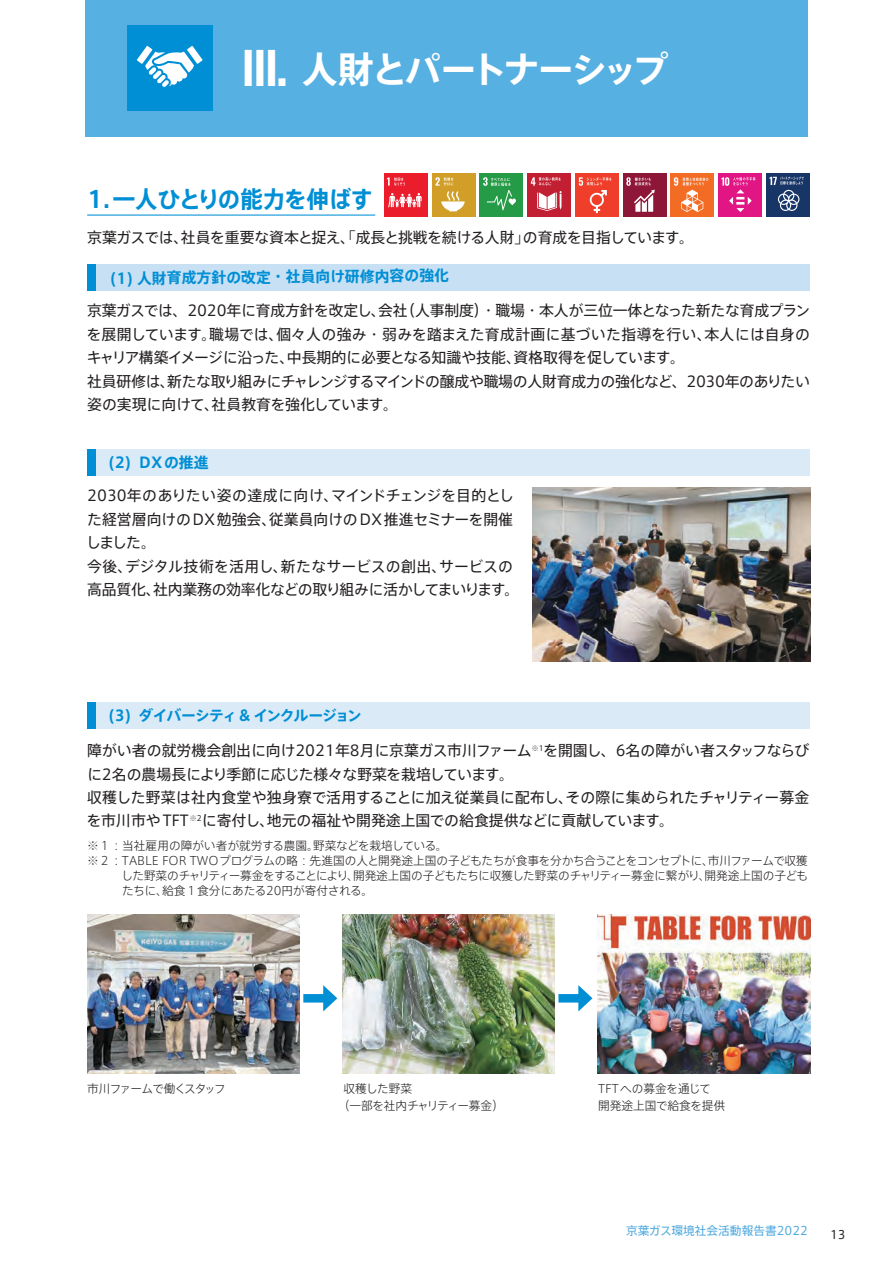
<style>
.page{position:relative;width:893px;height:1263px;background:#fff}
.page>*{position:absolute;margin:0;border:0;box-sizing:border-box;transform-origin:0 0}
.t1{font:700 36.15px "Axis Std";letter-spacing:-.08em;color:#fff}
.t2{font:700 23.4px "Axis Std";letter-spacing:-.02em;color:#008fd5}
.t3{font:14.85px/23.4px "Axis Std";letter-spacing:-.015em;color:#231f20}
.t4{font:700 14.85px "Axis Std";letter-spacing:-.07em;color:#008fd5}
.t5{font:300 11.7px/14.9px "Axis Std";letter-spacing:-.02em;color:#231f20}
.t6{font:300 11.7px/17px "Axis Std";color:#231f20}
.t7{font:11.7px "Axis Std";color:#4fa9de}
.t8{font:300 11.7px "Axis Std";letter-spacing:-.075em;color:#231f20}
.t9{font:11.7px "Axis Std";color:#231f20}
.s1{font-size:46.95px}
</style>
<div class="page">
<div style="left:85px;top:0;width:723px;height:136px;background:#57b0e2"></div>
<div style="left:128px;top:26px;width:85px;height:85px;background:#008fd5"></div>
<svg style="left:137px;top:46px;width:66px;height:41px"></svg>
<div style="left:87px;top:264px;width:723px;height:27px;background:#c7e0f3"></div>
<div style="left:87px;top:264px;width:9px;height:27px;background:#008fd5"></div>
<div style="left:87px;top:449px;width:723px;height:27px;background:#daeaf7"></div>
<div style="left:87px;top:449px;width:9px;height:27px;background:#008fd5"></div>
<div style="left:87px;top:702px;width:723px;height:27px;background:#daeaf7"></div>
<div style="left:87px;top:702px;width:9px;height:27px;background:#008fd5"></div>
<img style="left:532px;top:488px;width:278px;height:173px">
<hr style="left:87px;top:215px;width:288px;height:1px;background:#008fd5">
<div style="left:303px;top:994px;width:25px;height:8px;background:#008fd5"></div>
<svg style="left:323px;top:985px;width:14px;height:26px"></svg>
<div style="left:558px;top:994px;width:26px;height:8px;background:#008fd5"></div>
<svg style="left:578px;top:985px;width:14px;height:26px"></svg>
<img style="left:87px;top:914px;width:213px;height:160px">
<img style="left:342px;top:914px;width:213px;height:160px">
<img style="left:597px;top:914px;width:213px;height:160px">
<div style="left:575px;top:174px;width:43px;height:43px;background:#ef3e2a"></div>
<svg style="left:579px;top:177px;width:33px;height:36px"></svg>
<div style="left:623px;top:174px;width:43px;height:43px;background:#8e1737"></div>
<svg style="left:626px;top:177px;width:29px;height:35px"></svg>
<div style="left:527px;top:174px;width:44px;height:43px;background:#c21f32"></div>
<svg style="left:531px;top:177px;width:30px;height:34px"></svg>
<div style="left:480px;top:174px;width:43px;height:43px;background:#269b47"></div>
<svg style="left:483px;top:177px;width:33px;height:33px"></svg>
<div style="left:432px;top:174px;width:43px;height:43px;background:#d19f28"></div>
<svg style="left:435px;top:177px;width:30px;height:34px"></svg>
<div style="left:384px;top:174px;width:43px;height:43px;background:#eb1c2c"></div>
<svg style="left:388px;top:193px;width:34px;height:15px"></svg>
<svg style="left:387px;top:177px;width:18px;height:9px"></svg>
<div style="left:670px;top:174px;width:44px;height:43px;background:#f36c24"></div>
<svg style="left:674px;top:177px;width:34px;height:35px"></svg>
<div style="left:767px;top:173px;width:43px;height:43px;background:#183567"></div>
<svg style="left:769px;top:176px;width:35px;height:35px"></svg>
<div style="left:719px;top:174px;width:43px;height:43px;background:#e11584"></div>
<svg style="left:721px;top:177px;width:34px;height:35px"></svg>
<h1 class="t1" style="left:240px;top:42px;width:429px"><span class="s1">III.</span> 人財とパートナーシップ</h1>
<h2 class="t2" style="left:87px;top:181px;width:287px">1.一人ひとりの能力を伸ばす</h2>
<p class="t3" style="left:87px;top:224px;width:608px">京葉ガスでは、社員を重要な資本と捉え、「成長と挑戦を続ける人財」の育成を目指しています。</p>
<p class="t4" style="left:110px;top:268px;width:340px;rotate:-1deg">(1) 人財育成方針の改定・社員向け研修内容の強化</p>
<p class="t3" style="left:87px;top:298px;width:725px">京葉ガスでは、2020年に育成方針を改定し、会社（人事制度）・職場・本人が三位一体となった新たな育成プランを展開しています。職場では、個々人の強み・弱みを踏まえた育成計画に基づいた指導を行い、本人には自身のキャリア構築イメージに沿った、中長期的に必要となる知識や技能、資格取得を促しています。<br>社員研修は、新たな取り組みにチャレンジするマインドの醸成や職場の人財育成力の強化など、2030年のありたい姿の実現に向けて、社員教育を強化しています。</p>
<p class="t4" style="left:108px;top:451px;width:102px">(2) DXの推進</p>
<p class="t3" style="left:86px;top:483px;width:435px">2030年のありたい姿の達成に向け、マインドチェンジを目的とした経営層向けのDX勉強会、従業員向けのDX推進セミナーを開催しました。<br>今後、デジタル技術を活用し、新たなサービスの創出、サービスの高品質化、社内業務の効率化などの取り組みに活かしてまいります。</p>
<p class="t4" style="left:108px;top:704px;width:255px">(3) ダイバーシティ &amp; インクルージョン</p>
<p class="t3" style="left:87px;top:738px;width:724px">障がい者の就労機会創出に向け2021年8月に京葉ガス市川ファーム<sup>※1</sup>を開園し、6名の障がい者スタッフならびに2名の農場長により季節に応じた様々な野菜を栽培しています。<br>収穫した野菜は社内食堂や独身寮で活用することに加え従業員に配布し、その際に集められたチャリティー募金を市川市やTFT<sup>※2</sup>に寄付し、地元の福祉や開発途上国での給食提供などに貢献しています。</p>
<p class="t5" style="left:87px;top:838px;width:722px">※１：当社雇用の障がい者が就労する農園。野菜などを栽培している。<br>※２：TABLE FOR TWOプログラムの略：先進国の人と開発途上国の子どもたちが食事を分かち合うことをコンセプトに、市川ファームで収獲　　　した野菜のチャリティー募金をすることにより、開発途上国の子どもたちに収獲した野菜のチャリティー募金に繋がり、開発途上国の子ども　　　たちに、給食１食分にあたる20円が寄付される。</p>
<p class="t8" style="left:87px;top:1079px;width:140px">市川ファームで働くスタッフ</p>
<p class="t5" style="left:338px;top:1079px;width:168px;line-height:17px;text-indent:6px">収穫した野菜<br>（一部を社内チャリティー募金）</p>
<p class="t6" style="left:598px;top:1079px;width:129px">TFTへの募金を通じて開発途上国で給食を提供</p>
<p class="t7" style="left:626px;top:1222px;width:183px">京葉ガス環境社会活動報告書2022</p>
<p class="t9" style="left:830px;top:1226px;width:17px">13</p>
</div>
